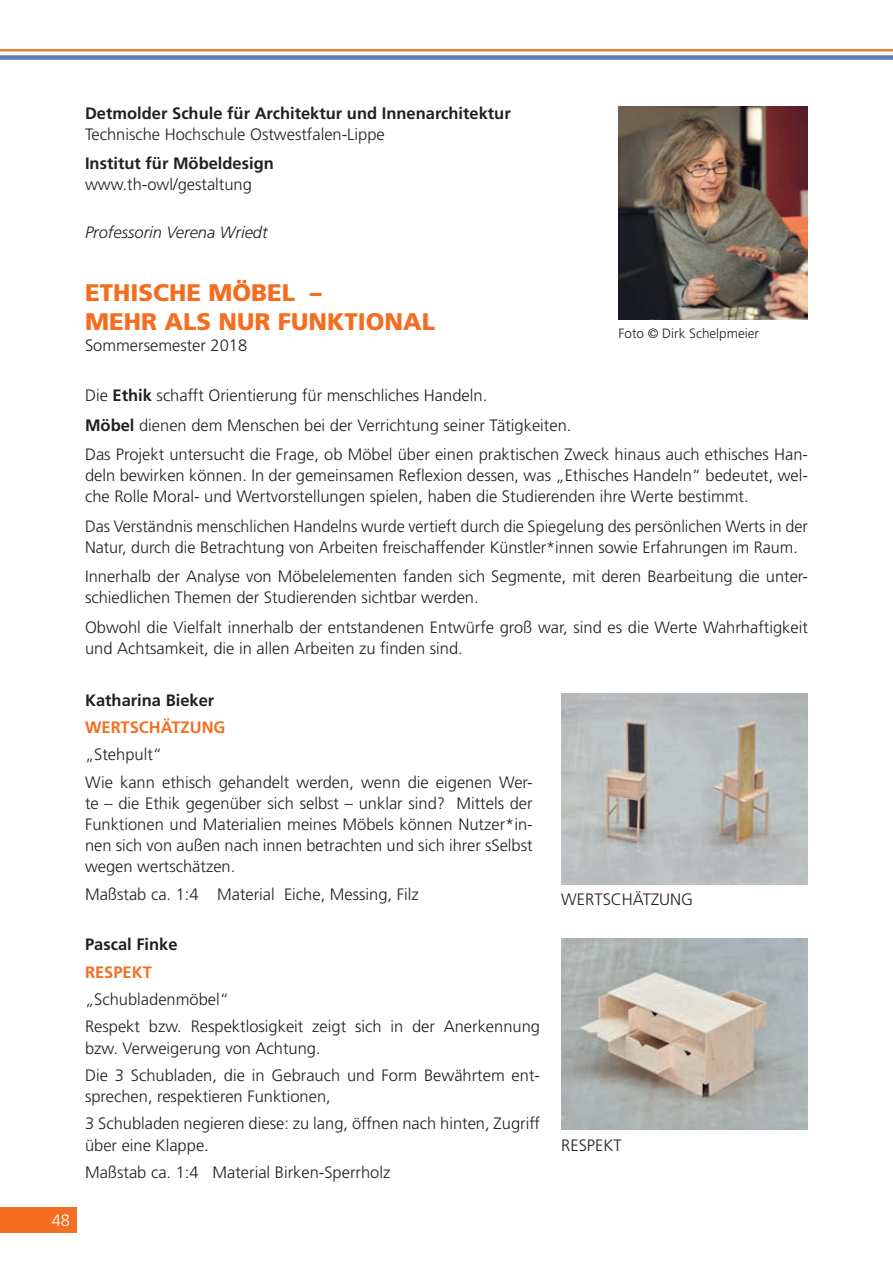
<style>
.page{position:relative;width:893px;height:1263px;background:#fff}
.page>*{position:absolute;margin:0;border:0;box-sizing:border-box;transform-origin:0 0}
.t1{font:900 24px/28.8px "Frutiger LT Std";color:#f36e21}
.t2{font:300 16.5px/21px "Frutiger LT Std";color:#231f20}
.t3{font:700 16.5px "Frutiger LT Std";color:#231f20}
.t4{font:italic 300 16.5px "Frutiger LT Std";color:#231f20}
.t5{font:700 16.5px "Frutiger LT Std";color:#f36e21}
.t6{font:300 16.5px "Frutiger LT Std";color:#fff}
.t7{font:300 13.5px "Frutiger LT Std";color:#231f20}
.s1{font-weight:700}
</style>
<div class="page">
<hr style="left:0;top:49px;width:893px;height:2px;background:#f36e21">
<div style="left:0;top:55px;width:893px;height:5px;background:#5d7abd"></div>
<div style="left:0;top:1208px;width:77px;height:25px;background:#f36e21"></div>
<img style="left:618px;top:106px;width:190px;height:213px">
<img style="left:561px;top:693px;width:247px;height:191px">
<img style="left:561px;top:938px;width:247px;height:192px">
<p class="t3" style="left:85px;top:103px;width:427px">Detmolder Schule für Architektur und Innenarchitektur</p>
<p class="t2" style="left:85px;top:124px;width:301px">Technische Hochschule Ostwestfalen-Lippe</p>
<p class="t3" style="left:85px;top:154px;width:190px">Institut für Möbeldesign</p>
<p class="t2" style="left:85px;top:174px;width:168px">www.th-owl/gestaltung</p>
<p class="t4" style="left:85px;top:223px;width:184px">Professorin Verena Wriedt</p>
<p class="t6" style="left:52px;top:1211px;width:20px">48</p>
<h1 class="t1" style="left:85px;top:278px;width:352px">ETHISCHE MÖBEL –<br>MEHR ALS NUR FUNKTIONAL</h1>
<p class="t2" style="left:85px;top:335px;width:164px">Sommersemester 2018</p>
<p class="t2" style="left:85px;top:381px;width:724px;line-height:29.5px">Die <span class="s1">Ethik</span> schafft Orientierung für menschliches Handeln.<br><span class="s1">Möbel</span> dienen dem Menschen bei der Verrichtung seiner Tätigkeiten.<br>Das Projekt untersucht die Frage, ob Möbel über einen praktischen Zweck hinaus auch ethisches Han-</p>
<p class="t2" style="left:85px;top:465px;width:724px">deln bewirken können. In der gemeinsamen Reflexion dessen, was „Ethisches Handeln“ bedeutet, wel&shy;che Rolle Moral- und Wertvorstellungen spielen, haben die Studierenden ihre Werte bestimmt.</p>
<p class="t2" style="left:85px;top:516px;width:724px">Das Verständnis menschlichen Handelns wurde vertieft durch die Spiegelung des persönlichen Werts in der<br>Natur, durch die Betrachtung von Arbeiten freischaffender Künstler*innen sowie Erfahrungen im Raum.</p>
<p class="t2" style="left:85px;top:566px;width:724px">Innerhalb der Analyse von Möbelelementen fanden sich Segmente, mit deren Bearbeitung die unter&shy;schiedlichen Themen der Studierenden sichtbar werden.</p>
<p class="t2" style="left:85px;top:617px;width:724px">Obwohl die Vielfalt innerhalb der entstandenen Entwürfe groß war, sind es die Werte Wahrhaftigkeit und Achtsamkeit, die in allen Arbeiten zu finden sind.</p>
<p class="t7" style="left:618px;top:326px;width:142px">Foto © Dirk Schelpmeier</p>
<p class="t3" style="left:85px;top:690px;width:131px">Katharina Bieker</p>
<p class="t5" style="left:85px;top:717px;width:142px">WERTSCHÄTZUNG</p>
<p class="t2" style="left:85px;top:741px;width:449px;line-height:27.5px">„Stehpult“<br>Wie kann ethisch gehandelt werden, wenn die eigenen Wer-</p>
<p class="t2" style="left:85px;top:793px;width:449px;text-align:justify">te – die Ethik gegenüber sich selbst – unklar sind? Mittels der Funktionen und Materialien meines Möbels können Nutzer*in&shy;nen sich von außen nach innen betrachten und sich ihrer sSelbst wegen wertschätzen.</p>
<p class="t2" style="left:85px;top:883px;width:335px">Maßstab ca. 1:4 Material Eiche, Messing, Filz</p>
<p class="t3" style="left:85px;top:935px;width:94px">Pascal Finke</p>
<p class="t5" style="left:85px;top:962px;width:68px">RESPEKT</p>
<p class="t2" style="left:85px;top:986px;width:457px;line-height:27.5px">„Schubladenmöbel“<br>Respekt bzw. Respektlosigkeit zeigt sich in der Anerkennung</p>
<p class="t2" style="left:85px;top:1034px;width:456px;line-height:27.5px">bzw. Verweigerung von Achtung.<br>Die 3 Schubladen, die in Gebrauch und Form Bewährtem ent-</p>
<p class="t2" style="left:85px;top:1083px;width:457px;line-height:27.5px">sprechen, respektieren Funktionen,<br>3 Schubladen negieren diese: zu lang, öffnen nach hinten, Zugriff</p>
<p class="t2" style="left:85px;top:1131px;width:307px;line-height:27.5px">über eine Klappe.<br>Maßstab ca. 1:4 Material Birken-Sperrholz</p>
<p class="t2" style="left:561px;top:1135px;width:62px">RESPEKT</p>
<p class="t2" style="left:561px;top:889px;width:133px">WERTSCHÄTZUNG</p>
</div>
